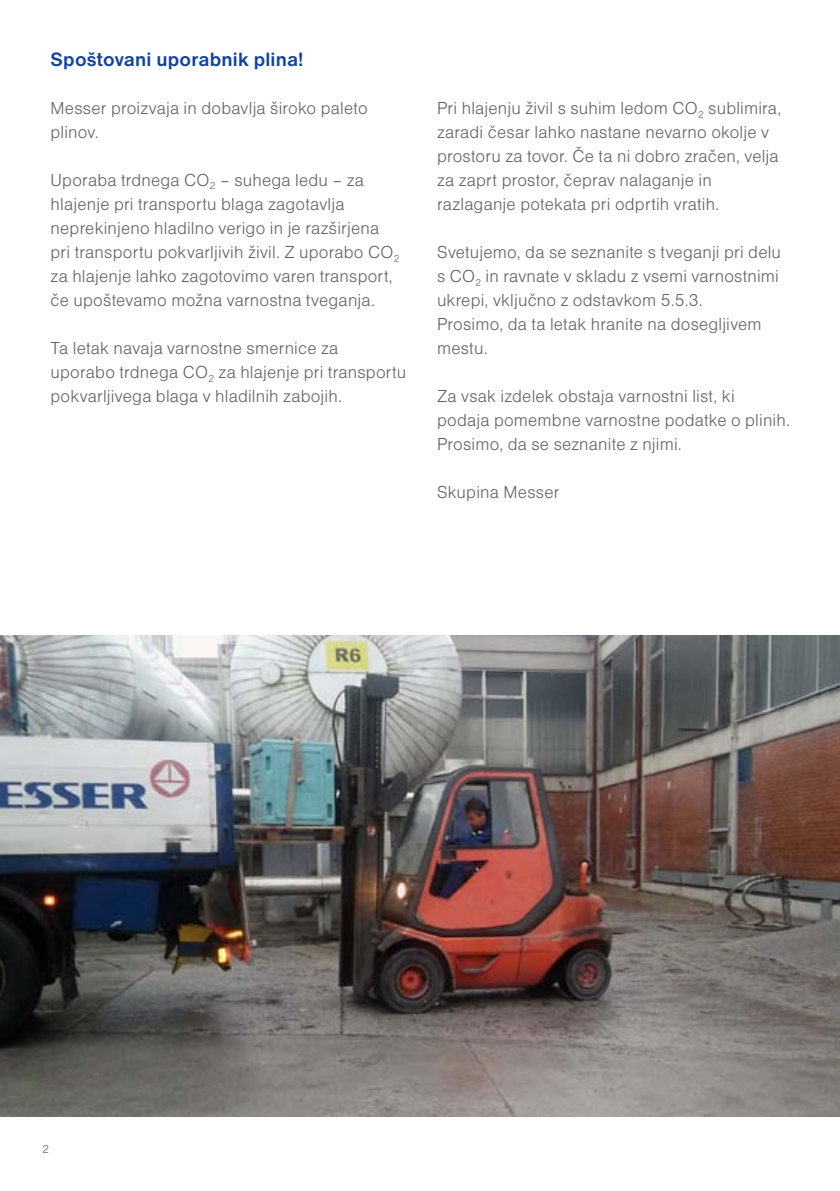
<style>
.page{position:relative;width:840px;height:1191px;background:#fff}
.page>*{position:absolute;margin:0;border:0;box-sizing:border-box;transform-origin:0 0}
.t1{font:700 20px "Nimbus San DEE";letter-spacing:.01em;color:#134395}
.t2{font:18px/24px "Nimbus San DEE Ligh";letter-spacing:.01em;color:#646363}
.t3{font:12px "Nimbus San DEE Ligh";color:#646363}
</style>
<div class="page">
<img style="left:0;top:635px;width:839px;height:481px">
<p class="t1" style="left:51px;top:48px;width:254px">Spoštovani uporabnik plina!</p>
<p class="t2" style="left:51px;top:96px;width:318px">Messer proizvaja in dobavlja široko paleto plinov.</p>
<p class="t2" style="left:51px;top:168px;width:350px">Uporaba trdnega CO<sub>2</sub> – suhega ledu – za hlajenje pri transportu blaga zagotavlja neprekinjeno hladilno verigo in je razširjena pri transportu pokvarljivih živil. Z uporabo CO<sub>2 </sub>za hlajenje lahko zagotovimo varen transport, če upoštevamo možna varnostna tveganja.</p>
<p class="t2" style="left:51px;top:336px;width:357px">Ta letak navaja varnostne smernice za uporabo trdnega CO<sub>2</sub> za hlajenje pri transportu pokvarljivega blaga v hladilnih zabojih.</p>
<p class="t2" style="left:437px;top:96px;width:346px">Pri hlajenju živil s suhim ledom CO<sub>2</sub> sublimira, zaradi česar lahko nastane nevarno okolje v prostoru za tovor. Če ta ni dobro zračen, velja za zaprt prostor, čeprav nalaganje in razlaganje potekata pri odprtih vratih.</p>
<p class="t2" style="left:437px;top:240px;width:345px">Svetujemo, da se seznanite s tveganji pri delu s CO<sub>2</sub> in ravnate v skladu z vsemi varnostnimi ukrepi, vključno z odstavkom 5.5.3.<br>Prosimo, da ta letak hranite na dosegljivem mestu.</p>
<p class="t2" style="left:437px;top:384px;width:354px">Za vsak izdelek obstaja varnostni list, ki podaja pomembne varnostne podatke o plinih.<br>Prosimo, da se seznanite z njimi.</p>
<p class="t2" style="left:437px;top:480px;width:124px">Skupina Messer</p>
<p class="t3" style="left:43px;top:1142px;width:8px">2</p>
</div>
